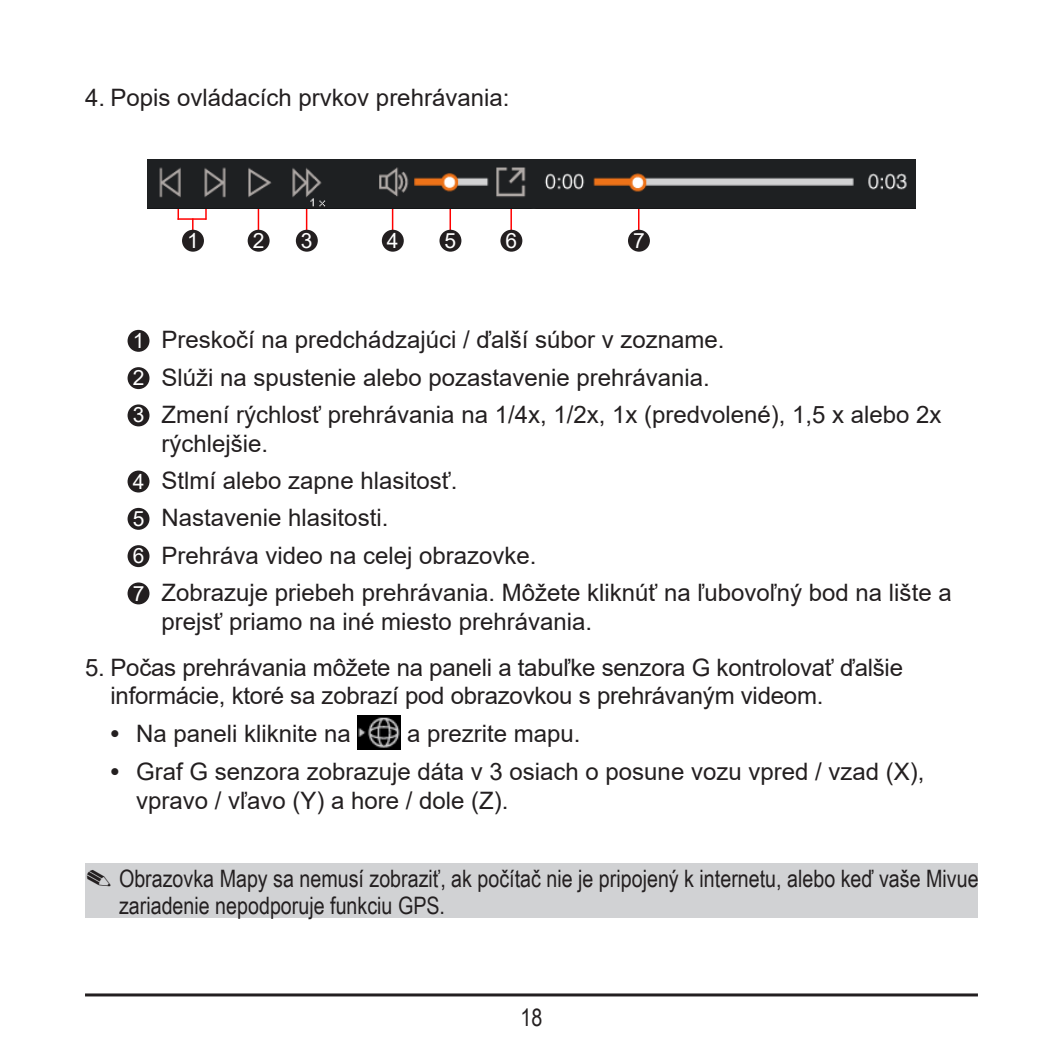
<style>
.page{position:relative;width:1063px;height:1063px;background:#fff}
.page>*{position:absolute;margin:0;border:0;box-sizing:border-box;transform-origin:0 0}
.t1{font:24px/37.2px "Arial";color:#231f20}
.t2{font:24px/27px "Arial Narrow";color:#231f20}
.t3{font:21px "Arial";color:#fff}
.s1{font-size:21px;color:#fff}
.s2{font-family:"Arial Unicode MS";font-size:30px}
</style>
<div class="page">
<hr style="left:85px;top:993px;width:893px;height:3px;background:#231f20">
<div style="left:85px;top:863px;width:893px;height:54px;background:#d1d2d4"></div>
<hr style="left:192px;top:218px;width:2px;height:29px;background:#f00">
<hr style="left:178px;top:218px;width:28px;height:2px;background:#f00">
<svg style="left:205px;top:209px;width:2px;height:11px"></svg>
<hr style="left:258px;top:195px;width:1px;height:49px;background:#f00">
<hr style="left:306px;top:195px;width:1px;height:49px;background:#f00">
<hr style="left:392px;top:195px;width:1px;height:49px;background:#f00">
<hr style="left:450px;top:195px;width:1px;height:49px;background:#f00">
<hr style="left:510px;top:195px;width:2px;height:49px;background:#f00">
<hr style="left:638px;top:195px;width:2px;height:49px;background:#f00">
<img style="left:148px;top:160px;width:767px;height:49px">
<div style="left:182px;top:230px;width:22px;height:22px;background:#231f20;border-radius:50%"></div>
<div style="left:248px;top:230px;width:22px;height:22px;background:#231f20;border-radius:50%"></div>
<div style="left:296px;top:230px;width:22px;height:22px;background:#231f20;border-radius:50%"></div>
<div style="left:382px;top:230px;width:22px;height:22px;background:#231f20;border-radius:50%"></div>
<div style="left:439px;top:230px;width:22px;height:22px;background:#231f20;border-radius:50%"></div>
<div style="left:500px;top:230px;width:22px;height:22px;background:#231f20;border-radius:50%"></div>
<div style="left:628px;top:230px;width:22px;height:22px;background:#231f20;border-radius:50%"></div>
<div style="left:128px;top:330px;width:21px;height:22px;background:#231f20;border-radius:50%"></div>
<div style="left:128px;top:367px;width:21px;height:22px;background:#231f20;border-radius:50%"></div>
<div style="left:128px;top:404px;width:21px;height:22px;background:#231f20;border-radius:50%"></div>
<div style="left:128px;top:471px;width:21px;height:22px;background:#231f20;border-radius:50%"></div>
<div style="left:128px;top:508px;width:21px;height:22px;background:#231f20;border-radius:50%"></div>
<div style="left:128px;top:545px;width:21px;height:22px;background:#231f20;border-radius:50%"></div>
<div style="left:128px;top:582px;width:21px;height:22px;background:#231f20;border-radius:50%"></div>
<img style="left:358px;top:715px;width:42px;height:34px">
<p class="t1" style="left:85px;top:78px;width:426px">4. Popis ovládacích prvkov prehrávania:</p>
<p class="t3" style="left:187px;top:226px;width:13px">1</p>
<p class="t3" style="left:253px;top:226px;width:13px">2</p>
<p class="t3" style="left:301px;top:226px;width:13px">3</p>
<p class="t3" style="left:387px;top:226px;width:13px">4</p>
<p class="t3" style="left:445px;top:226px;width:13px">5</p>
<p class="t3" style="left:506px;top:226px;width:13px">6</p>
<p class="t3" style="left:633px;top:226px;width:13px">7</p>
<p class="t1" style="left:133px;top:321px;width:810px"><span class="s1">1</span> Preskočí na predchádzajúci / ďalší súbor v zozname.<br><span class="s1">2</span> Slúži na spustenie alebo pozastavenie prehrávania.<br><span class="s1">3</span> Zmení rýchlosť prehrávania na 1/4x, 1/2x, 1x (predvolené), 1,5 x alebo 2x</p>
<p class="t1" style="left:133px;top:425px;width:821px;text-indent:29px">rýchlejšie.<br><span class="s1">4</span> Stlmí alebo zapne hlasitosť.<br><span class="s1">5</span> Nastavenie hlasitosti.<br><span class="s1">6</span> Prehráva video na celej obrazovke.<br><span class="s1">7</span> Zobrazuje priebeh prehrávania. Môžete kliknúť na ľubovoľný bod na lište a</p>
<p class="t1" style="left:162px;top:603px;width:432px">prejsť priamo na iné miesto prehrávania.</p>
<p class="t1" style="left:111px;top:653px;width:794px;line-height:28.8px;text-indent:-26px">5. Počas prehrávania môžete na paneli a tabuľke senzora G kontrolovať ďalšie informácie, ktoré sa zobrazí pod obrazovkou s prehrávaným videom.</p>
<p class="t1" style="left:111px;top:715px;width:242px">● Na paneli kliknite na</p>
<p class="t1" style="left:407px;top:715px;width:175px">a prezrite mapu.</p>
<p class="t1" style="left:136px;top:757px;width:790px;line-height:28.8px;text-indent:-26px">● Graf G senzora zobrazuje dáta v 3 osiach o posune vozu vpred / vzad (X), vpravo / vľavo (Y) a hore / dole (Z).</p>
<p class="t2" style="left:119px;top:864px;width:861px;text-indent:-34px"><span class="s2">✎</span> Obrazovka Mapy sa nemusí zobraziť, ak počítač nie je pripojený k internetu, alebo keď vaše Mivue zariadenie nepodporuje funkciu GPS.</p>
<p class="t2" style="left:521px;top:1003px;width:23px">18</p>
</div>
